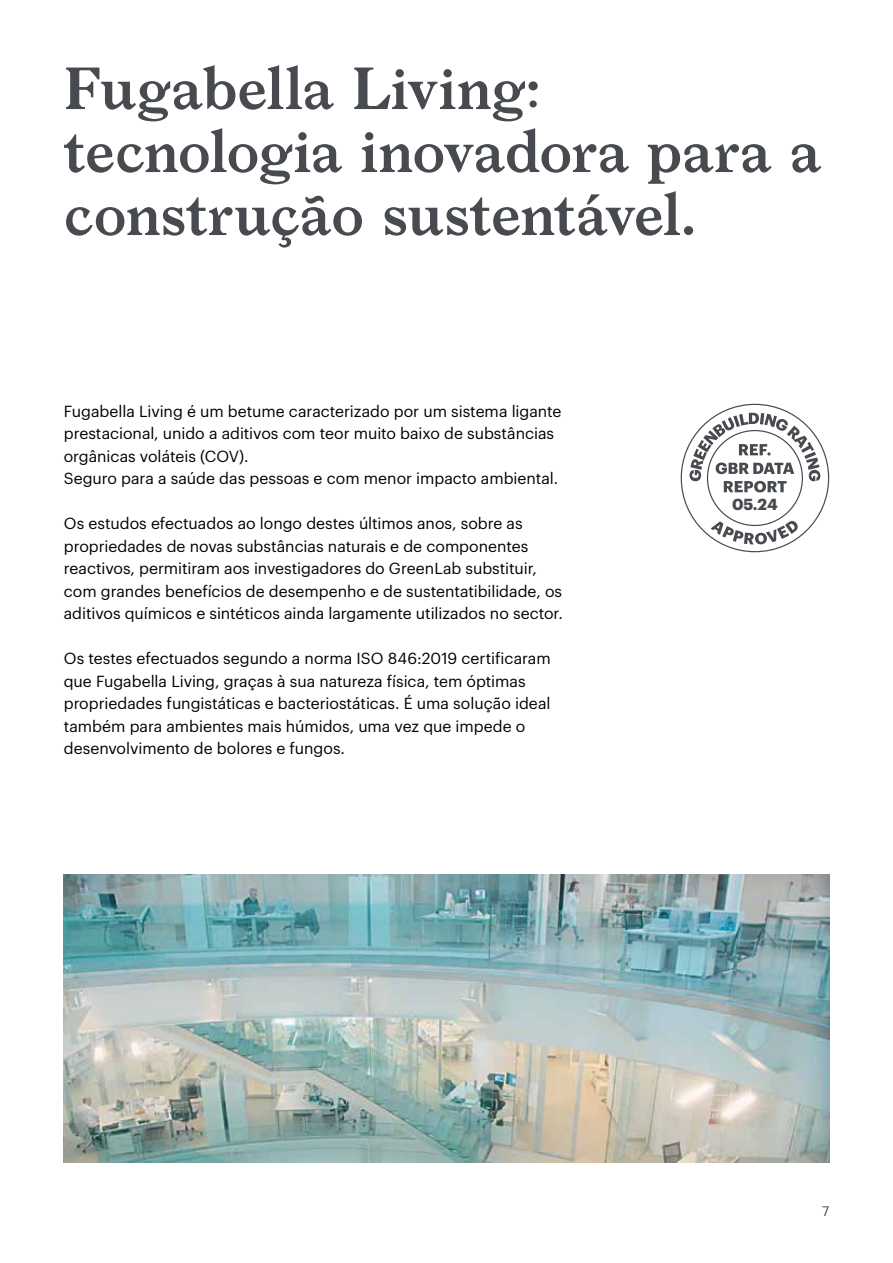
<style>
.page{position:relative;width:893px;height:1263px;background:#fff}
.page>*{position:absolute;margin:0;border:0;box-sizing:border-box;transform-origin:0 0}
.t1{font:600 57px/63px "Larish Neue";letter-spacing:-.005em;color:#474b4f}
.t2{font:15.75px/22.5px "Graphik";color:#000}
.t3{font:700 15.75px "Graphik";color:#474b4f}
.t4{font:13.5px "Graphik";color:#474b4f}
</style>
<div class="page">
<img style="left:64px;top:875px;width:765px;height:287px">
<svg style="left:681px;top:404px;width:148px;height:148px"></svg>
<h1 class="t1" style="left:64px;top:53px;width:759px">Fugabella Living: tecnologia inovadora para a construção sustentável.</h1>
<p class="t2" style="left:64px;top:398px;width:499px">Fugabella Living é um betume caracterizado por um sistema ligante prestacional, unido a aditivos com teor muito baixo de substâncias orgânicas voláteis (COV).<br>Seguro para a saúde das pessoas e com menor impacto ambiental.</p>
<p class="t2" style="left:64px;top:511px;width:501px">Os estudos efectuados ao longo destes últimos anos, sobre as propriedades de novas substâncias naturais e de componentes reactivos, permitiram aos investigadores do GreenLab substituir, com grandes benefícios de desempenho e de sustentatibilidade, os aditivos químicos e sintéticos ainda largamente utilizados no sector.</p>
<p class="t2" style="left:64px;top:646px;width:488px">Os testes efectuados segundo a norma ISO 846:2019 certificaram que Fugabella Living, graças à sua natureza física, tem óptimas propriedades fungistáticas e bacteriostáticas. É uma solução ideal também para ambientes mais húmidos, uma vez que impede o desenvolvimento de bolores e fungos.</p>
<p class="t3" style="left:732px;top:492px;width:47px">05.24</p>
<p class="t4" style="left:822px;top:1201px;width:9px">7</p>
</div>
